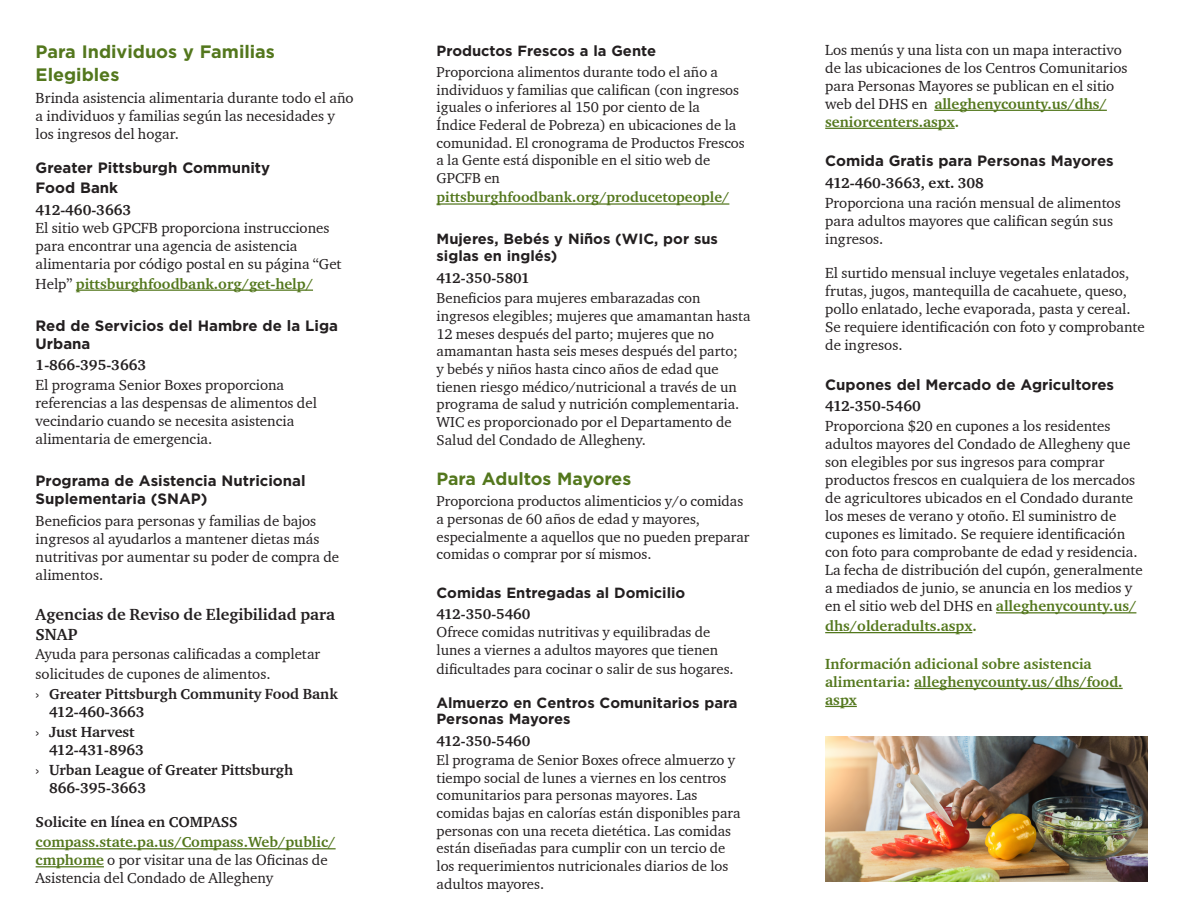
<style>
.page{position:relative;width:1188px;height:918px;background:#fff}
.page>*{position:absolute;margin:0;border:0;box-sizing:border-box;transform-origin:0 0}
.Heads{font:700 18px/23px "Gotham";color:#53771d}
.Heads-2{font:700 17.7px "Gotham";color:#53771d}
.t1{font:700 16.5px/19.8px "Charter ITC";color:#231f20}
.t2{font:15px/18px "Charter ITC";color:#231f20}
.t3{font:700 15px/18px "Charter ITC";color:#231f20}
.Heads-3{font:700 15px/18px "Gotham";color:#231f20}
.t4{font:700 15px/18px "Charter ITC";color:#53771d}
.t5{font:14.7px/17.7px "Charter ITC";color:#231f20}
.Heads-4{font:700 14.7px/17.7px "Gotham";color:#231f20}
.t6{font:700 14.7px "Charter ITC";color:#53771d}
.t7{font:700 14.7px "Charter ITC";color:#231f20}
.s1{font-weight:400;color:#231f20}
.s2{font-weight:400}
.s3{font-weight:700;color:#53771d}
</style>
<div class="page">
<hr style="left:76px;top:290px;width:237px;height:1px;background:#53771d">
<hr style="left:36px;top:848px;width:300px;height:1px;background:#53771d">
<hr style="left:36px;top:866px;width:68px;height:1px;background:#53771d">
<hr style="left:437px;top:203px;width:292px;height:2px;background:#53771d">
<hr style="left:934px;top:110px;width:173px;height:1px;background:#53771d">
<hr style="left:825px;top:128px;width:130px;height:1px;background:#53771d">
<hr style="left:996px;top:612px;width:140px;height:1px;background:#53771d">
<hr style="left:825px;top:632px;width:147px;height:1px;background:#53771d">
<hr style="left:914px;top:688px;width:209px;height:1px;background:#53771d">
<hr style="left:825px;top:706px;width:32px;height:1px;background:#53771d">
<img style="left:825px;top:737px;width:322px;height:144px">
<p class="Heads" style="left:36px;top:40px;width:241px">Para Individuos y Familias<br>Elegibles</p>
<p class="t2" style="left:36px;top:88px;width:320px">Brinda asistencia alimentaria durante todo el año a individuos y familias según las necesidades y los ingresos del hogar.</p>
<p class="Heads-3" style="left:36px;top:158px;width:236px;line-height:19.5px">Greater Pittsburgh Community<br>Food Bank</p>
<p class="t3" style="left:36px;top:200px;width:97px">412-460-3663</p>
<p class="t2" style="left:36px;top:218px;width:307px">El sitio web GPCFB proporciona instrucciones para encontrar una agencia de asistencia alimentaria por código postal en su página “Get</p>
<p class="t4" style="left:36px;top:274px;width:279px"><span class="s1">Help”</span> pittsburghfoodbank.org/get-help/</p>
<p class="Heads-3" style="left:36px;top:316px;width:304px">Red de Servicios del Hambre de la Liga<br>Urbana</p>
<p class="t3" style="left:36px;top:356px;width:112px">1-866-395-3663</p>
<p class="t2" style="left:36px;top:376px;width:283px">El programa Senior Boxes proporciona referencias a las despensas de alimentos del vecindario cuando se necesita asistencia alimentaria de emergencia.</p>
<p class="Heads-3" style="left:36px;top:472px;width:272px">Programa de Asistencia Nutricional<br>Suplementaria (SNAP)</p>
<p class="t2" style="left:36px;top:512px;width:305px">Beneficios para personas y familias de bajos ingresos al ayudarlos a mantener dietas más nutritivas por aumentar su poder de compra de alimentos.</p>
<p class="t1" style="left:36px;top:604px;width:301px">Agencias de Reviso de Elegibilidad para<br>SNAP</p>
<p class="t2" style="left:36px;top:644px;width:286px;line-height:19.8px">Ayuda para personas calificadas a completar solicitudes de cupones de alimentos.</p>
<p class="t3" style="left:49px;top:685px;width:290px;text-indent:-14px"><span class="s2">›</span> Greater Pittsburgh Community Food Bank<br>412-460-3663</p>
<p class="t3" style="left:49px;top:722px;width:96px;text-indent:-14px"><span class="s2">›</span> Just Harvest<br>412-431-8963</p>
<p class="t3" style="left:49px;top:760px;width:246px;text-indent:-14px"><span class="s2">›</span> Urban League of Greater Pittsburgh<br>866-395-3663</p>
<p class="t3" style="left:36px;top:813px;width:204px">Solicite en línea en COMPASS</p>
<p class="t2" style="left:36px;top:833px;width:301px"><span class="s3">compass.state.pa.us/Compass.Web/public/ cmphome</span> o por visitar una de las Oficinas de<br>Asistencia del Condado de Allegheny</p>
<p class="Heads-4" style="left:437px;top:41px;width:221px">Productos Frescos a la Gente</p>
<p class="t5" style="left:437px;top:63px;width:310px">Proporciona alimentos durante todo el año a individuos y familias que califican (con ingresos iguales o inferiores al 150 por ciento de la<br>Índice Federal de Pobreza) en ubicaciones de la comunidad. El cronograma de Productos Frescos a la Gente está disponible en el sitio web de GPCFB en</p>
<p class="t6" style="left:437px;top:188px;width:294px">pittsburghfoodbank.org/producetopeople/</p>
<p class="Heads-4" style="left:437px;top:230px;width:283px">Mujeres, Bebés y Niños (WIC, por sus siglas en inglés)</p>
<p class="t7" style="left:437px;top:269px;width:95px">412-350-5801</p>
<p class="t5" style="left:437px;top:289px;width:315px">Beneficios para mujeres embarazadas con ingresos elegibles; mujeres que amamantan hasta 12 meses después del parto; mujeres que no amamantan hasta seis meses después del parto;<br>y bebés y niños hasta cinco años de edad que tienen riesgo médico/nutricional a través de un programa de salud y nutrición complementaria.<br>WIC es proporcionado por el Departamento de Salud del Condado de Allegheny.</p>
<p class="Heads-2" style="left:437px;top:467px;width:196px">Para Adultos Mayores</p>
<p class="t5" style="left:437px;top:492px;width:314px">Proporciona productos alimenticios y/o comidas a personas de 60 años de edad y mayores, especialmente a aquellos que no pueden preparar comidas o comprar por sí mismos.</p>
<p class="Heads-4" style="left:437px;top:584px;width:250px">Comidas Entregadas al Domicilio</p>
<p class="t7" style="left:437px;top:605px;width:95px">412-350-5460</p>
<p class="t5" style="left:437px;top:623px;width:283px">Ofrece comidas nutritivas y equilibradas de lunes a viernes a adultos mayores que tienen</p>
<p class="t5" style="left:437px;top:660px;width:299px">dificultades para cocinar o salir de sus hogares.</p>
<p class="Heads-4" style="left:437px;top:695px;width:303px;line-height:16.2px">Almuerzo en Centros Comunitarios para<br>Personas Mayores</p>
<p class="t7" style="left:437px;top:732px;width:95px">412-350-5460</p>
<p class="t5" style="left:437px;top:751px;width:305px">El programa de Senior Boxes ofrece almuerzo y tiempo social de lunes a viernes en los centros comunitarios para personas mayores. Las comidas bajas en calorías están disponibles para personas con una receta dietética. Las comidas están diseñadas para cumplir con un tercio de los requerimientos nutricionales diarios de los adultos mayores.</p>
<p class="t2" style="left:825px;top:40px;width:304px">Los menús y una lista con un mapa interactivo de las ubicaciones de los Centros Comunitarios para Personas Mayores se publican en el sitio web del DHS en <span class="s3">alleghenycounty.us/dhs/ seniorcenters.aspx.</span></p>
<p class="Heads-3" style="left:825px;top:152px;width:290px">Comida Gratis para Personas Mayores</p>
<p class="t3" style="left:825px;top:173px;width:160px">412-460-3663, ext. 308</p>
<p class="t2" style="left:825px;top:193px;width:297px">Proporciona una ración mensual de alimentos para adultos mayores que califican según sus ingresos.</p>
<p class="t2" style="left:825px;top:264px;width:321px">El surtido mensual incluye vegetales enlatados, frutas, jugos, mantequilla de cacahuete, queso, pollo enlatado, leche evaporada, pasta y cereal.<br>Se requiere identificación con foto y comprobante de ingresos.</p>
<p class="Heads-3" style="left:825px;top:375px;width:290px">Cupones del Mercado de Agricultores</p>
<p class="t3" style="left:825px;top:397px;width:97px">412-350-5460</p>
<p class="t2" style="left:825px;top:417px;width:319px">Proporciona $20 en cupones a los residentes adultos mayores del Condado de Allegheny que son elegibles por sus ingresos para comprar productos frescos en cualquiera de los mercados de agricultores ubicados en el Condado durante los meses de verano y otoño. El suministro de cupones es limitado. Se requiere identificación con foto para comprobante de edad y residencia.<br>La fecha de distribución del cupón, generalmente a mediados de junio, se anuncia en los medios y en el sitio web del DHS en <span class="s3">alleghenycounty.us/</span></p>
<p class="t4" style="left:825px;top:617px;width:153px">dhs/olderadults.aspx.</p>
<p class="t4" style="left:825px;top:654px;width:299px">Información adicional sobre asistencia alimentaria: alleghenycounty.us/dhs/food. aspx</p>
</div>
